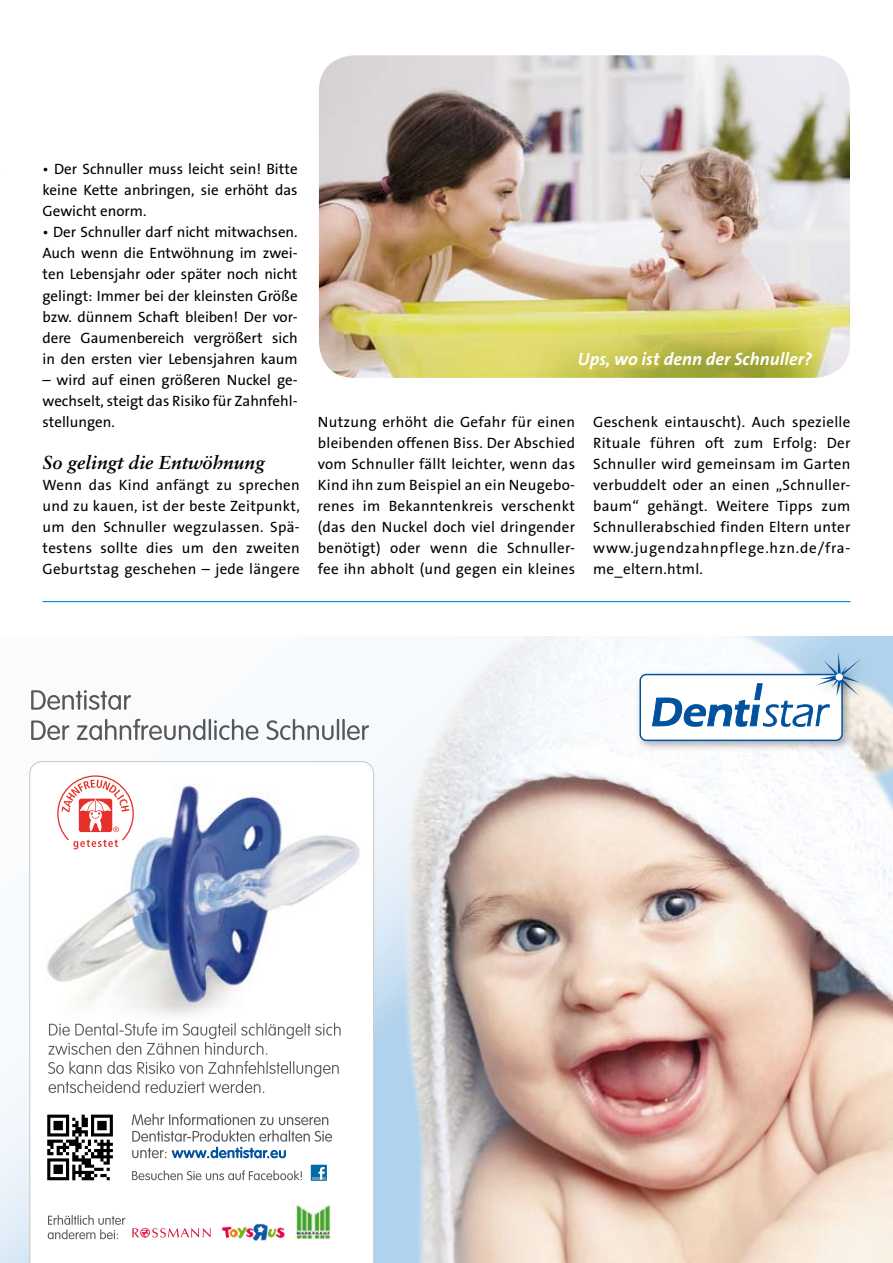
<style>
.page{position:relative;width:893px;height:1263px;background:#fff}
.page>*{position:absolute;margin:0;border:0;box-sizing:border-box;transform-origin:0 0}
.t1{font:italic 700 18.75px "Sabon";color:#000}
.t2{font:italic 700 17.85px "The Sans B7";color:#fff}
.t3{font:15px/21px "The Sans B5 Plain";letter-spacing:.005em;color:#000;text-align:justify}
</style>
<div class="page">
<svg style="left:0;top:696px;width:394px;height:567px"></svg>
<svg style="left:29px;top:761px;width:345px;height:502px"></svg>
<img style="left:38px;top:776px;width:326px;height:251px">
<img style="left:394px;top:636px;width:499px;height:627px">
<img style="left:633px;top:667px;width:223px;height:84px">
<div style="left:640px;top:674px;width:202px;height:66px;background:#fff;border-radius:6px"></div>
<div style="left:639px;top:674px;width:204px;height:67px;border:1px solid #00519e;border-radius:6px"></div>
<img style="left:809px;top:648px;width:58px;height:62px">
<svg style="left:651px;top:652px;width:210px;height:76px"></svg>
<div style="left:836px;top:673px;width:7px;height:8px;background:#fff;border-radius:50%"></div>
<svg style="left:31px;top:719px;width:338px;height:21px"></svg>
<svg style="left:31px;top:690px;width:100px;height:20px"></svg>
<svg style="left:48px;top:1061px;width:291px;height:32px"></svg>
<svg style="left:48px;top:1023px;width:293px;height:32px"></svg>
<svg style="left:57px;top:775px;width:77px;height:74px"></svg>
<svg style="left:47px;top:1114px;width:66px;height:66px"></svg>
<svg style="left:48px;top:1215px;width:77px;height:24px"></svg>
<img style="left:216px;top:1220px;width:68px;height:23px">
<img style="left:295px;top:1203px;width:36px;height:36px">
<svg style="left:132px;top:1228px;width:79px;height:9px"></svg>
<div style="left:311px;top:1165px;width:16px;height:16px;background:#006ca7"></div>
<hr style="left:312px;top:1177px;width:14px;height:3px;background:#6794bd">
<svg style="left:318px;top:1167px;width:7px;height:13px"></svg>
<svg style="left:132px;top:1170px;width:170px;height:10px"></svg>
<svg style="left:132px;top:1113px;width:200px;height:45px"></svg>
<hr style="left:43px;top:601px;width:807px;height:1px;background:#008fcb">
<img style="left:319px;top:55px;width:531px;height:323px">
<p class="t3" style="left:43px;top:159px;width:257px">• Der Schnuller muss leicht sein! Bitte keine Kette anbringen, sie erhöht das Gewicht enorm.</p>
<p class="t3" style="left:43px;top:222px;width:257px">• Der Schnuller darf nicht mitwachsen.<br>Auch wenn die Entwöhnung im zwei&shy;ten Lebensjahr oder später noch nicht gelingt: Immer bei der kleinsten Größe bzw. dünnem Schaft bleiben! Der vor&shy;dere Gaumenbereich vergrößert sich in den ersten vier Lebensjahren kaum</p>
<p class="t3" style="left:43px;top:370px;width:257px">– wird auf einen größeren Nuckel ge&shy;wechselt, steigt das Risiko für Zahnfehl&shy;stellungen.</p>
<p class="t1" style="left:43px;top:451px;width:224px">So gelingt die Entwöhnung</p>
<p class="t3" style="left:43px;top:475px;width:259px">Wenn das Kind anfängt zu sprechen und zu kauen, ist der beste Zeitpunkt, um den Schnuller wegzulassen. Spä&shy;testens sollte dies um den zweiten Geburtstag geschehen – jede längere</p>
<p class="t2" style="left:578px;top:349px;width:236px">Ups, wo ist denn der Schnuller?</p>
<p class="t3" style="left:318px;top:412px;width:259px">Nutzung erhöht die Gefahr für einen bleibenden offenen Biss. Der Abschied vom Schnuller fällt leichter, wenn das Kind ihn zum Beispiel an ein Neugebo&shy;renes im Bekanntenkreis verschenkt (das den Nuckel doch viel dringender benötigt) oder wenn die Schnuller&shy;fee ihn abholt (und gegen ein kleines</p>
<p class="t3" style="left:593px;top:412px;width:259px">Geschenk eintauscht). Auch spezielle Rituale führen oft zum Erfolg: Der Schnuller wird gemeinsam im Garten verbuddelt oder an einen „Schnuller&shy;baum“ gehängt. Weitere Tipps zum Schnullerabschied finden Eltern unter www.jugendzahnpflege.hzn.de/fra&shy;me_eltern.html.</p>
</div>
